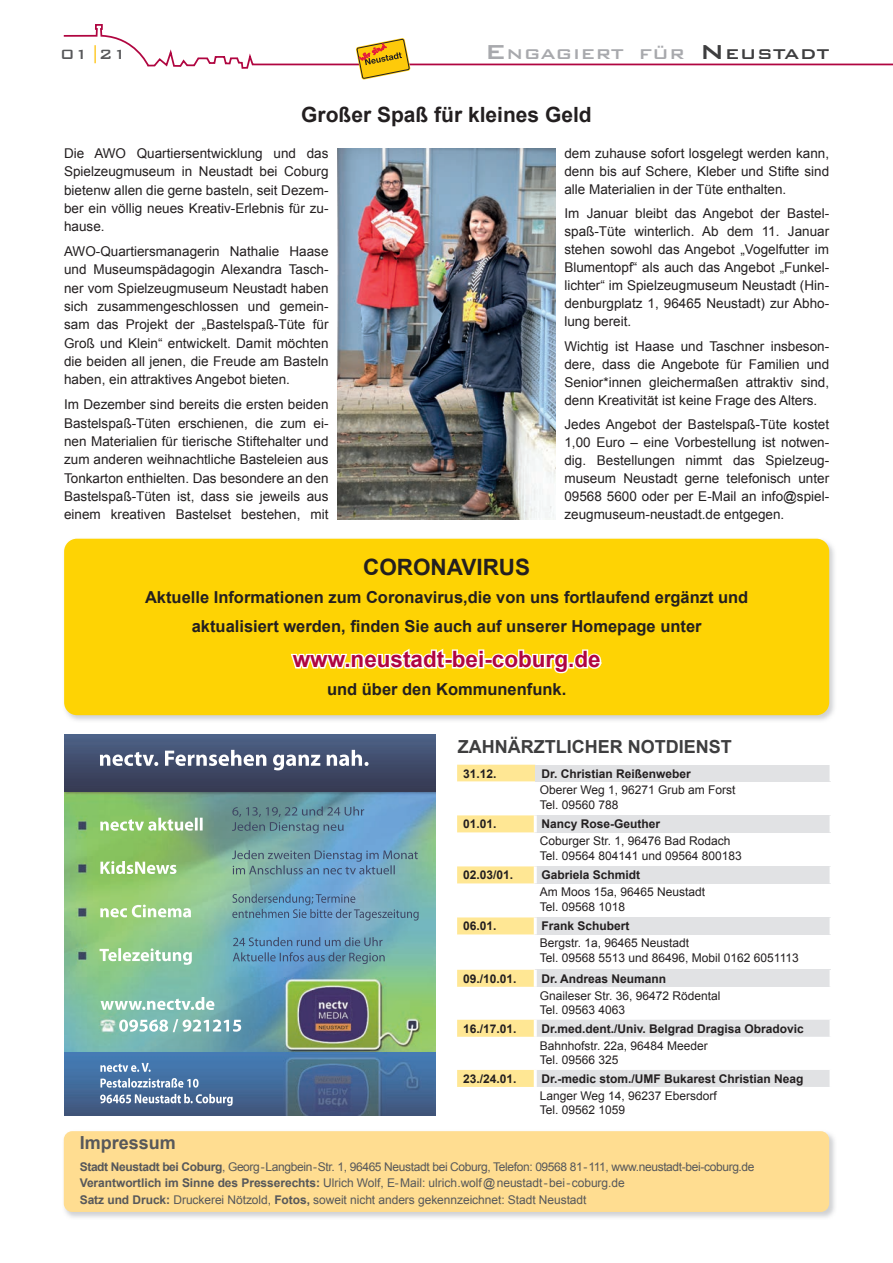
<style>
.page{position:relative;width:893px;height:1263px;background:#fff}
.page>*{position:absolute;margin:0;border:0;box-sizing:border-box;transform-origin:0 0}
.t1{font:700 22.5px "Arial";color:#b00540}
.t2{font:700 22.5px "Arial";color:#231f20}
.t3{font:700 21px "Arial";color:#231f20}
.t4{font:500 18.9px "Bank Gothic BT";color:#a8a9ad;scale:1.06 1}
.t5{font:700 18px "Arial";color:#3e3e3f}
.t6{font:700 18px "Arial";color:#57585a}
.t7{font:500 18px "Bank Gothic BT";color:#57585a}
.t8{font:700 16.5px/28.3px "Arial";color:#231f20;text-align:center}
.t9{font:13.5px/18.3px "Arial";color:#231f20;text-align:justify}
.t10{font:12px/14.4px "Arial";color:#231f20}
.t11{font:12px/16.5px "Arial";letter-spacing:-.005em;color:#57585a}
.t12{font:700 12px "Arial";color:#231f20}
.s1{color:#fec210}
.s2{font-size:27px}
.s3{font-size:27px;color:#3e3e3f}
.s4{color:#3e3e3f}
.s5{font-weight:700}
</style>
<div class="page">
<svg style="left:63px;top:24px;width:830px;height:45px"></svg>
<svg style="left:356px;top:38px;width:54px;height:42px"></svg>
<img style="left:64px;top:791px;width:371px;height:262px">
<img style="left:64px;top:1053px;width:371px;height:63px">
<img style="left:64px;top:735px;width:371px;height:56px">
<img style="left:63px;top:1131px;width:772px;height:87px">
<div style="left:64px;top:1131px;width:765px;height:81px;background:#ffdd91;border-radius:9px"></div>
<svg style="left:457px;top:765px;width:374px;height:322px"></svg>
<hr style="left:830px;top:765px;width:3px;height:16px;background:#fff">
<hr style="left:534px;top:815px;width:3px;height:17px;background:#fff">
<hr style="left:830px;top:815px;width:3px;height:17px;background:#fff">
<hr style="left:534px;top:866px;width:3px;height:17px;background:#fff">
<hr style="left:830px;top:866px;width:3px;height:17px;background:#fff">
<hr style="left:534px;top:917px;width:3px;height:17px;background:#fff">
<hr style="left:830px;top:917px;width:3px;height:17px;background:#fff">
<hr style="left:534px;top:970px;width:3px;height:17px;background:#fff">
<hr style="left:830px;top:970px;width:3px;height:17px;background:#fff">
<hr style="left:534px;top:1020px;width:3px;height:17px;background:#fff">
<hr style="left:830px;top:1020px;width:3px;height:17px;background:#fff">
<hr style="left:534px;top:1070px;width:3px;height:17px;background:#fff">
<hr style="left:830px;top:1070px;width:3px;height:17px;background:#fff">
<img style="left:64px;top:538px;width:771px;height:183px">
<div style="left:64px;top:539px;width:765px;height:176px;background:#fed304;border-radius:13px"></div>
<svg style="left:290px;top:648px;width:312px;height:26px"></svg>
<img style="left:337px;top:149px;width:219px;height:370px">
<h3 class="t7" style="left:61px;top:44px;width:68px">01<span class="s1">|</span>21</h3>
<h3 class="t4" style="left:485px;top:44px;width:326px"><span class="s2">E</span>NGAGIERT FÜR <span class="s3">N</span><span class="s4">EUSTADT</span></h3>
<h2 class="t3" style="left:301px;top:100px;width:292px">Großer Spaß für kleines Geld</h2>
<p class="t9" style="left:64px;top:144px;width:266px">Die AWO Quartiersentwicklung und das Spielzeugmuseum in Neustadt bei Coburg bietenw allen die gerne basteln, seit Dezem&shy;ber ein völlig neues Kreativ-Erlebnis für zu&shy;hause.</p>
<p class="t9" style="left:64px;top:242px;width:266px">AWO-Quartiersmanagerin Nathalie Haase und Museumspädagogin Alexandra Tasch&shy;ner vom Spielzeugmuseum Neustadt haben sich zusammengeschlossen und gemein&shy;sam das Projekt der „Bastelspaß-Tüte für Groß und Klein“ entwickelt. Damit möchten die beiden all jenen, die Freude am Basteln haben, ein attraktives Angebot bieten.</p>
<p class="t9" style="left:64px;top:395px;width:266px">Im Dezember sind bereits die ersten beiden Bastelspaß-Tüten erschienen, die zum ei&shy;nen Materialien für tierische Stiftehalter und zum anderen weihnachtliche Basteleien aus Tonkarton enthielten. Das besondere an den Bastelspaß-Tüten ist, dass sie jeweils aus einem kreativen Bastelset bestehen, mit</p>
<p class="t9" style="left:564px;top:144px;width:266px">dem zuhause sofort losgelegt werden kann, denn bis auf Schere, Kleber und Stifte sind alle Materialien in der Tüte enthalten.</p>
<p class="t9" style="left:564px;top:205px;width:266px">Im Januar bleibt das Angebot der Bastel&shy;spaß-Tüte winterlich. Ab dem 11. Januar stehen sowohl das Angebot „Vogelfutter im Blumentopf“ als auch das Angebot „Funkel&shy;lichter“ im Spielzeugmuseum Neustadt (Hin&shy;denburgplatz 1, 96465 Neustadt) zur Abho&shy;lung bereit.</p>
<p class="t9" style="left:564px;top:337px;width:266px">Wichtig ist Haase und Taschner insbeson&shy;dere, dass die Angebote für Familien und Senior*innen gleichermaßen attraktiv sind, denn Kreativität ist keine Frage des Alters.</p>
<p class="t9" style="left:564px;top:416px;width:266px">Jedes Angebot der Bastelspaß-Tüte kostet 1,00 Euro – eine Vorbestellung ist notwen&shy;dig. Bestellungen nimmt das Spielzeug&shy;museum Neustadt gerne telefonisch unter 09568 5600 oder per E-Mail an info@spiel&shy;zeugmuseum-neustadt.de entgegen.</p>
<h1 class="t2" style="left:363px;top:552px;width:169px">CORONAVIRUS</h1>
<p class="t8" style="left:145px;top:584px;width:605px">Aktuelle Informationen zum Coronavirus,die von uns fortlaufend ergänzt und aktualisiert werden, finden Sie auch auf unserer Homepage unter</p>
<h1 class="t1" style="left:293px;top:644px;width:309px">www.neustadt-bei-coburg.de</h1>
<p class="t8" style="left:327px;top:676px;width:241px">und über den Kommunenfunk.</p>
<h3 class="t5" style="left:458px;top:735px;width:275px">ZAHNÄRZTLICHER NOTDIENST</h3>
<p class="t12" style="left:463px;top:765px;width:35px">31.12.</p>
<p class="t12" style="left:541px;top:765px;width:151px">Dr. Christian Reißenweber</p>
<p class="t10" style="left:540px;top:783px;width:197px">Oberer Weg 1, 96271 Grub am Forst<br>Tel. 09560 788</p>
<p class="t12" style="left:463px;top:816px;width:35px">01.01.</p>
<p class="t12" style="left:541px;top:816px;width:120px">Nancy Rose-Geuther</p>
<p class="t10" style="left:540px;top:834px;width:204px">Coburger Str. 1, 96476 Bad Rodach<br>Tel. 09564 804141 und 09564 800183</p>
<p class="t12" style="left:463px;top:867px;width:52px">02.03/01.</p>
<p class="t12" style="left:541px;top:867px;width:100px">Gabriela Schmidt</p>
<p class="t10" style="left:540px;top:885px;width:167px">Am Moos 15a, 96465 Neustadt<br>Tel. 09568 1018</p>
<p class="t12" style="left:463px;top:918px;width:35px">06.01.</p>
<p class="t12" style="left:541px;top:918px;width:90px">Frank Schubert</p>
<p class="t10" style="left:540px;top:936px;width:261px">Bergstr. 1a, 96465 Neustadt<br>Tel. 09568 5513 und 86496, Mobil 0162 6051113</p>
<p class="t12" style="left:463px;top:970px;width:55px">09./10.01.</p>
<p class="t12" style="left:541px;top:970px;width:126px">Dr. Andreas Neumann</p>
<p class="t10" style="left:540px;top:988px;width:182px">Gnaileser Str. 36, 96472 Rödental<br>Tel. 09563 4063</p>
<p class="t12" style="left:463px;top:1020px;width:55px">16./17.01.</p>
<p class="t12" style="left:541px;top:1020px;width:264px">Dr.med.dent./Univ. Belgrad Dragisa Obradovic</p>
<p class="t10" style="left:540px;top:1038px;width:170px">Bahnhofstr. 22a, 96484 Meeder<br>Tel. 09566 325</p>
<p class="t12" style="left:463px;top:1071px;width:55px">23./24.01.</p>
<p class="t12" style="left:541px;top:1071px;width:264px">Dr.-medic stom./UMF Bukarest Christian Neag</p>
<p class="t10" style="left:540px;top:1089px;width:179px">Langer Weg 14, 96237 Ebersdorf<br>Tel. 09562 1059</p>
<h3 class="t6" style="left:80px;top:1131px;width:98px">Impressum</h3>
<p class="t11" style="left:80px;top:1158px;width:676px"><span class="s5">Stadt Neustadt bei Coburg</span>, Georg - Langbein - Str. 1, 96465 Neustadt bei Coburg, Telefon: 09568 81 - 111, www.neustadt-bei-coburg.de<br><span class="s5">Verantwortlich im Sinne des Presserechts:</span> Ulrich Wolf, E- Mail: ulrich.wolf @ neustadt - bei - coburg.de<br><span class="s5">Satz und Druck:</span> Druckerei Nötzold, <span class="s5">Fotos,</span> soweit nicht anders gekennzeichnet: Stadt Neustadt</p>
</div>
